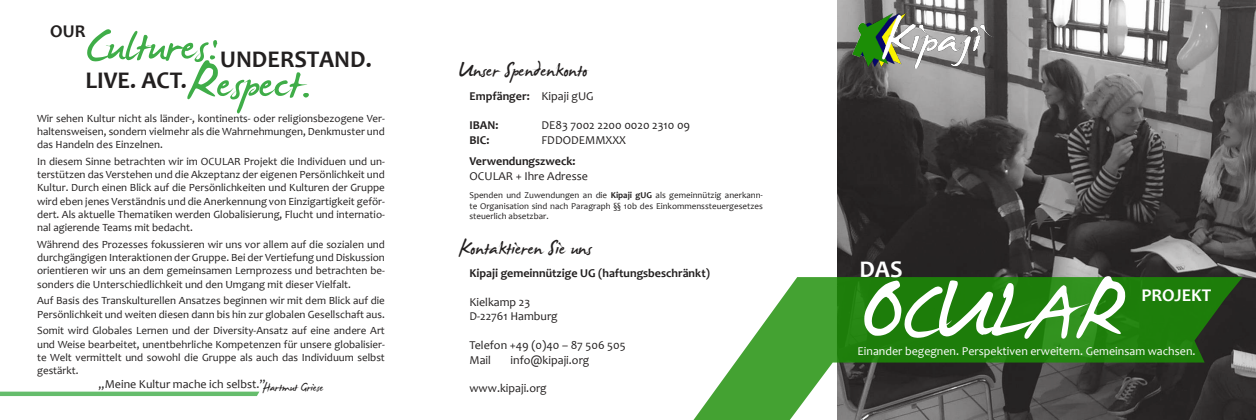
<style>
.page{position:relative;width:1256px;height:420px;background:#fff}
.page>*{position:absolute;margin:0;border:0;box-sizing:border-box;transform-origin:0 0}
.t1{font:115px "James Fajardo";color:#fff}
.t2{font:72px "James Fajardo";color:#3fad48}
.t3{font:30px "James Fajardo";color:#221f1f}
.t4{font:700 24px "Candara";color:#221f1f}
.t5{font:700 24px "Candara";color:#fff}
.t6{font:700 18px "Candara";color:#fff}
.t7{font:700 18px "Candara";color:#221f1f}
.t8{font:12px/14.4px "Candara";color:#221f1f}
.t9{font:700 12px "Candara";color:#221f1f}
.t10{font:12px "Candara";color:#fff}
.t11{font:11px/13.2px "Candara";color:#221f1f;text-align:justify}
.t12{font:9px/10.8px "Candara";color:#221f1f;text-align:justify}
.s1{font-family:"James Fajardo";font-size:18px}
.s2{font-weight:400}
.s3{font-weight:700}
</style>
<div class="page">
<svg style="left:693px;top:277px;width:145px;height:143px;fill:#44a232"></svg>
<img style="left:838px;top:0;width:418px;height:420px">
<img style="left:845px;top:11px;width:160px;height:59px">
<svg style="left:837px;top:277px;width:406px;height:85px;background:#217a0f"></svg>
<svg style="left:0;top:391px;width:259px;height:5px"></svg>
<h3 class="t7" style="left:50px;top:23px;width:37px">OUR</h3>
<h2 class="t2" style="left:85px;top:9px;width:136px">Cultures:</h2>
<h3 class="t4" style="left:220px;top:49px;width:153px">UNDERSTAND.</h3>
<h2 class="t2" style="left:187px;top:46px;width:126px">Respect.</h2>
<h3 class="t4" style="left:85px;top:70px;width:103px">LIVE. ACT.</h3>
<p class="t11" style="left:37px;top:112px;width:349px">Wir sehen Kultur nicht als länder-, kontinents- oder religionsbezogene Ver&shy;haltensweisen, sondern vielmehr als die Wahrnehmungen, Denkmuster und das Handeln des Einzelnen.</p>
<p class="t11" style="left:37px;top:155px;width:349px">In diesem Sinne betrachten wir im OCULAR Projekt die Individuen und un&shy;terstützen das Verstehen und die Akzeptanz der eigenen Persönlichkeit und Kultur. Durch einen Blick auf die Persönlichkeiten und Kulturen der Gruppe wird eben jenes Verständnis und die Anerkennung von Einzigartigkeit geför&shy;dert. Als aktuelle Thematiken werden Globalisierung, Flucht und internatio&shy;nal agierende Teams mit bedacht.</p>
<p class="t11" style="left:37px;top:238px;width:349px">Während des Prozesses fokussieren wir uns vor allem auf die sozialen und durchgängigen Interaktionen der Gruppe. Bei der Vertiefung und Diskussion orientieren wir uns an dem gemeinsamen Lernprozess und betrachten be&shy;sonders die Unterschiedlichkeit und den Umgang mit dieser Vielfalt.</p>
<p class="t11" style="left:37px;top:294px;width:349px">Auf Basis des Transkulturellen Ansatzes beginnen wir mit dem Blick auf die<br>Persönlichkeit und weiten diesen dann bis hin zur globalen Gesellschaft aus.</p>
<p class="t11" style="left:37px;top:324px;width:349px">Somit wird Globales Lernen und der Diversity-Ansatz auf eine andere Art und Weise bearbeitet, unentbehrliche Kompetenzen für unsere globalisier&shy;te Welt vermittelt und sowohl die Gruppe als auch das Individuum selbst gestärkt.</p>
<p class="t8" style="left:99px;top:377px;width:226px">„Meine Kultur mache ich selbst.” <span class="s1">Hartmut Griese</span></p>
<h3 class="t3" style="left:459px;top:55px;width:130px">Unser Spendenkonto</h3>
<p class="t9" style="left:469px;top:91px;width:126px">Empfänger: <span class="s2">Kipaji gUG</span></p>
<p class="t9" style="left:469px;top:120px;width:31px">IBAN:</p>
<p class="t8" style="left:541px;top:119px;width:150px">DE83 7002 2200 0020 2310 09</p>
<p class="t9" style="left:469px;top:135px;width:22px">BIC:</p>
<p class="t8" style="left:541px;top:133px;width:86px">FDDODEMMXXX</p>
<p class="t9" style="left:469px;top:156px;width:108px">Verwendungszweck:</p>
<p class="t8" style="left:469px;top:169px;width:120px">OCULAR + Ihre Adresse</p>
<p class="t12" style="left:469px;top:190px;width:295px">Spenden und Zuwendungen an die <span class="s3">Kipaji gUG</span> als gemeinnützig anerkann&shy;te Organisation sind nach Paragraph §§ 10b des Einkommenssteuergesetzes steuerlich absetzbar.</p>
<h3 class="t3" style="left:459px;top:233px;width:134px">Kontaktieren Sie uns</h3>
<p class="t9" style="left:469px;top:268px;width:242px">Kipaji gemeinnützige UG (haftungsbeschränkt)</p>
<p class="t8" style="left:469px;top:295px;width:90px">Kielkamp 23<br>D-22761 Hamburg</p>
<p class="t8" style="left:469px;top:338px;width:158px">Telefon +49 (0)40 – 87 506 505<br>Mail</p>
<p class="t8" style="left:511px;top:353px;width:80px">info@kipaji.org</p>
<p class="t8" style="left:469px;top:381px;width:79px">www.kipaji.org</p>
<h3 class="t5" style="left:859px;top:259px;width:45px">DAS</h3>
<h1 class="t1" style="left:858px;top:254px;width:267px">OCULAR</h1>
<h3 class="t6" style="left:1141px;top:287px;width:72px">PROJEKT</h3>
<p class="t10" style="left:857px;top:345px;width:339px">Einander begegnen. Perspektiven erweitern. Gemeinsam wachsen.</p>
</div>
